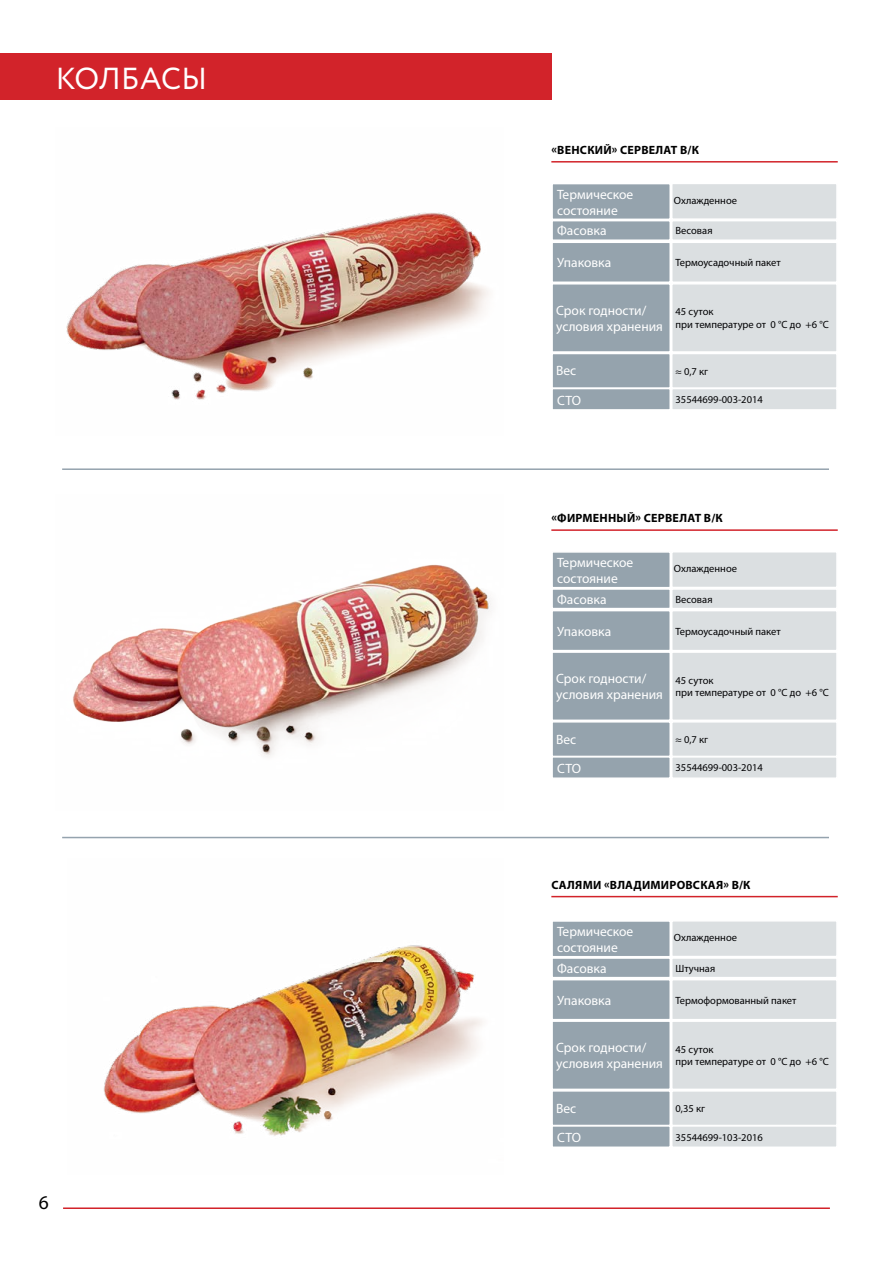
<style>
.page{position:relative;width:893px;height:1263px;background:#fff}
.page>*{position:absolute;margin:0;border:0;box-sizing:border-box;transform-origin:0 0}
.t1{font:30.45px "Circe";color:#fff}
.t2{font:19.5px "Myriad Pro";color:#000}
.t3{font:13.5px/16.2px "Myriad Pro";color:#fff}
.t4{font:700 12px "Myriad Pro";letter-spacing:.02em;color:#000}
.t5{font:10.5px/12.6px "Myriad Pro";color:#020204}
</style>
<div class="page">
<div style="left:0;top:53px;width:551px;height:47px;background:#d2232a"></div>
<hr style="left:62px;top:468px;width:767px;height:2px;background:#95a3ae">
<hr style="left:62px;top:837px;width:767px;height:1px;background:#95a3ae">
<hr style="left:63px;top:1207px;width:767px;height:2px;background:#d2232a">
<img style="left:66px;top:212px;width:423px;height:188px">
<img style="left:73px;top:564px;width:419px;height:193px">
<img style="left:103px;top:945px;width:380px;height:191px">
<hr style="left:551px;top:161px;width:287px;height:2px;background:#d2232a">
<hr style="left:551px;top:529px;width:287px;height:2px;background:#d2232a">
<hr style="left:551px;top:896px;width:287px;height:1px;background:#d2232a">
<div style="left:551px;top:242px;width:120px;height:41px;background:#95a3ad;border:2px solid #fff"></div>
<div style="left:551px;top:610px;width:120px;height:41px;background:#95a3ad;border:2px solid #fff"></div>
<div style="left:551px;top:979px;width:120px;height:41px;background:#95a3ad;border:2px solid #fff"></div>
<div style="left:671px;top:242px;width:167px;height:41px;background:#dbdfe1;border:2px solid #fff"></div>
<div style="left:671px;top:610px;width:167px;height:41px;background:#dbdfe1;border:2px solid #fff"></div>
<div style="left:671px;top:979px;width:167px;height:41px;background:#dbdfe1;border:2px solid #fff"></div>
<div style="left:551px;top:283px;width:120px;height:70px;background:#95a3ad;border:2px solid #fff"></div>
<div style="left:551px;top:651px;width:120px;height:70px;background:#95a3ad;border:2px solid #fff"></div>
<div style="left:551px;top:1020px;width:120px;height:70px;background:#95a3ad;border:2px solid #fff"></div>
<div style="left:671px;top:283px;width:167px;height:70px;background:#dbdfe1;border:2px solid #fff"></div>
<div style="left:671px;top:651px;width:167px;height:70px;background:#dbdfe1;border:2px solid #fff"></div>
<div style="left:671px;top:1020px;width:167px;height:70px;background:#dbdfe1;border:2px solid #fff"></div>
<div style="left:551px;top:353px;width:120px;height:36px;background:#95a3ad;border:2px solid #fff"></div>
<div style="left:551px;top:721px;width:120px;height:36px;background:#95a3ad;border:2px solid #fff"></div>
<div style="left:551px;top:1090px;width:120px;height:36px;background:#95a3ad;border:2px solid #fff"></div>
<div style="left:671px;top:353px;width:167px;height:36px;background:#dbdfe1;border:2px solid #fff"></div>
<div style="left:671px;top:721px;width:167px;height:36px;background:#dbdfe1;border:2px solid #fff"></div>
<div style="left:671px;top:1090px;width:167px;height:36px;background:#dbdfe1;border:2px solid #fff"></div>
<div style="left:551px;top:388px;width:120px;height:23px;background:#95a3ad;border:2px solid #fff"></div>
<div style="left:551px;top:756px;width:120px;height:23px;background:#95a3ad;border:2px solid #fff"></div>
<div style="left:551px;top:1125px;width:120px;height:23px;background:#95a3ad;border:2px solid #fff"></div>
<div style="left:671px;top:388px;width:167px;height:23px;background:#dbdfe1;border:2px solid #fff"></div>
<div style="left:671px;top:756px;width:167px;height:23px;background:#dbdfe1;border:2px solid #fff"></div>
<div style="left:671px;top:1125px;width:167px;height:23px;background:#dbdfe1;border:2px solid #fff"></div>
<div style="left:551px;top:220px;width:120px;height:21px;background:#95a3ad;border:2px solid #fff"></div>
<div style="left:551px;top:588px;width:120px;height:21px;background:#95a3ad;border:2px solid #fff"></div>
<div style="left:551px;top:957px;width:120px;height:21px;background:#95a3ad;border:2px solid #fff"></div>
<div style="left:671px;top:220px;width:167px;height:21px;background:#dbdfe1;border:2px solid #fff"></div>
<div style="left:671px;top:588px;width:167px;height:21px;background:#dbdfe1;border:2px solid #fff"></div>
<div style="left:671px;top:957px;width:167px;height:21px;background:#dbdfe1;border:2px solid #fff"></div>
<div style="left:551px;top:183px;width:120px;height:37px;background:#95a3ad;border:2px solid #fff"></div>
<div style="left:551px;top:551px;width:120px;height:37px;background:#95a3ad;border:2px solid #fff"></div>
<div style="left:551px;top:920px;width:120px;height:37px;background:#95a3ad;border:2px solid #fff"></div>
<div style="left:671px;top:183px;width:167px;height:37px;background:#dbdfe1;border:2px solid #fff"></div>
<div style="left:671px;top:551px;width:167px;height:37px;background:#dbdfe1;border:2px solid #fff"></div>
<div style="left:671px;top:920px;width:167px;height:37px;background:#dbdfe1;border:2px solid #fff"></div>
<h1 class="t1" style="left:56px;top:58px;width:153px">КОЛБАСЫ</h1>
<h2 class="t2" style="left:39px;top:1190px;width:12px">6</h2>
<p class="t4" style="left:551px;top:142px;width:149px">«ВЕНСКИЙ» СЕРВЕЛАТ В/К</p>
<p class="t3" style="left:557px;top:186px;width:78px">Термическое состояние</p>
<p class="t3" style="left:557px;top:223px;width:51px">Фасовка</p>
<p class="t3" style="left:557px;top:254px;width:56px">Упаковка</p>
<p class="t5" style="left:674px;top:194px;width:65px">Охлажденное</p>
<p class="t5" style="left:676px;top:224px;width:38px">Весовая</p>
<p class="t5" style="left:676px;top:256px;width:107px">Термоусадочный пакет</p>
<p class="t3" style="left:556px;top:302px;width:108px">Срок годности/ условия хранения</p>
<p class="t5" style="left:676px;top:305px;width:155px">45 суток<br>при температуре от 0 °С до +6 °С</p>
<p class="t3" style="left:556px;top:363px;width:22px">Вес</p>
<p class="t5" style="left:676px;top:365px;width:34px">≈ 0,7 кг</p>
<p class="t3" style="left:557px;top:392px;width:25px">СТО</p>
<p class="t5" style="left:676px;top:393px;width:89px">35544699-003-2014</p>
<p class="t4" style="left:551px;top:510px;width:173px">«ФИРМЕННЫЙ» СЕРВЕЛАТ В/К</p>
<p class="t3" style="left:557px;top:554px;width:78px">Термическое состояние</p>
<p class="t3" style="left:557px;top:591px;width:51px">Фасовка</p>
<p class="t3" style="left:557px;top:623px;width:56px">Упаковка</p>
<p class="t5" style="left:674px;top:562px;width:65px">Охлажденное</p>
<p class="t5" style="left:676px;top:593px;width:38px">Весовая</p>
<p class="t5" style="left:676px;top:624px;width:107px">Термоусадочный пакет</p>
<p class="t3" style="left:556px;top:670px;width:108px">Срок годности/ условия хранения</p>
<p class="t5" style="left:676px;top:674px;width:155px">45 суток<br>при температуре от 0 °С до +6 °С</p>
<p class="t3" style="left:556px;top:731px;width:22px">Вес</p>
<p class="t5" style="left:676px;top:733px;width:34px">≈ 0,7 кг</p>
<p class="t3" style="left:557px;top:760px;width:25px">СТО</p>
<p class="t5" style="left:676px;top:761px;width:89px">35544699-003-2014</p>
<p class="t4" style="left:551px;top:877px;width:200px">САЛЯМИ «ВЛАДИМИРОВСКАЯ» В/К</p>
<p class="t3" style="left:557px;top:923px;width:78px">Термическое состояние</p>
<p class="t3" style="left:557px;top:960px;width:51px">Фасовка</p>
<p class="t3" style="left:557px;top:992px;width:56px">Упаковка</p>
<p class="t5" style="left:674px;top:931px;width:65px">Охлажденное</p>
<p class="t5" style="left:676px;top:962px;width:41px">Штучная</p>
<p class="t5" style="left:676px;top:993px;width:122px">Термоформованный пакет</p>
<p class="t3" style="left:556px;top:1039px;width:108px">Срок годности/ условия хранения</p>
<p class="t5" style="left:676px;top:1043px;width:155px">45 суток<br>при температуре от 0 °С до +6 °С</p>
<p class="t3" style="left:556px;top:1100px;width:22px">Вес</p>
<p class="t5" style="left:676px;top:1102px;width:31px">0,35 кг</p>
<p class="t3" style="left:557px;top:1129px;width:25px">СТО</p>
<p class="t5" style="left:676px;top:1130px;width:89px">35544699-103-2016</p>
</div>
